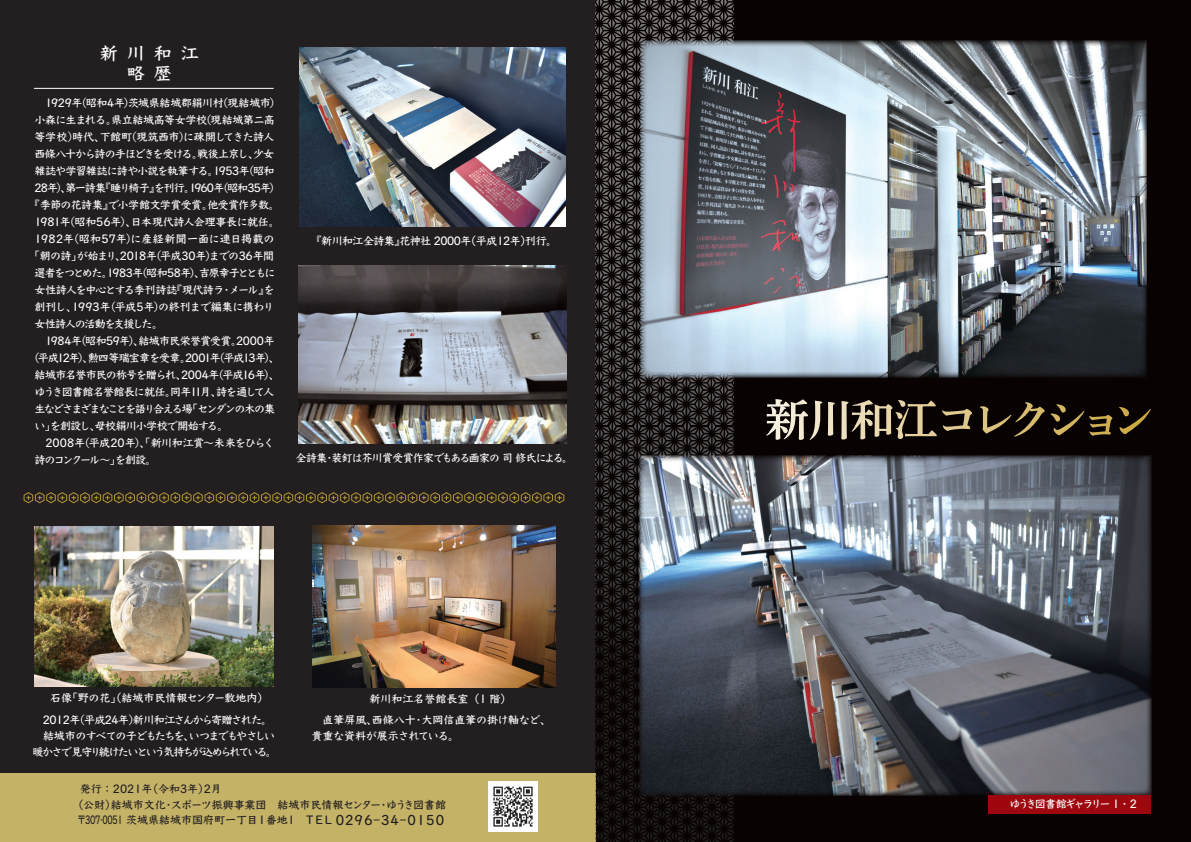
<style>
.page{position:relative;width:1191px;height:842px;background:#fff}
.page>*{position:absolute;margin:0;border:0;box-sizing:border-box;transform-origin:0 0}
.t1{font:700 18px/20px "Yu Kyo";letter-spacing:.5em;color:#fff;text-align:center}
.t2{font:700 13px "Yu Kyo";letter-spacing:.075em;color:#231f20}
.t3{font:700 11px/17px "Yu Kyo";letter-spacing:-.06em;color:#fff}
.t4{font:700 11px/16px "Yu Kyo";letter-spacing:-.01em;color:#fff}
.t5{font:700 11px "Yu Kyo";color:#231f20}
.t6{font:700 11px/17px "Yu Kyo";letter-spacing:-.03em;color:#fff;text-align:right}
.t7{font:700 11px/17px "Yu Kyo";letter-spacing:-.04em;color:#fff}
.t8{font:700 11px/17px "Yu Kyo";letter-spacing:-.085em;color:#fff}
.t9{font:700 11px/17px "Yu Kyo";letter-spacing:-.12em;color:#fff}
.t10{font:700 11px "Yu Kyo";color:#231f20;scale:.75 1}
.t11{font:700 11px "Yu Kyo";letter-spacing:.01em;color:#fff}
.t12{font:700 11px "Yu Kyo";letter-spacing:-.155em;color:#fff}
.t13{font:700 11px "Yu Kyo";letter-spacing:-.115em;color:#fff}
.t14{font:700 11px "Yu Kyo";letter-spacing:-.175em;color:#fff}
.t15{font:700 11px "Yu Kyo";letter-spacing:-.035em;color:#fff}
.t16{font:700 11px "Yu Kyo";letter-spacing:-.205em;color:#fff}
.t17{font:700 11px "Yu Kyo";letter-spacing:-.015em;color:#fff}
.t18{font:700 11px "Yu Kyo";letter-spacing:-.105em;color:#fff}
.t19{font:700 11px "Yu Kyo";color:#fff}
.t20{font:700 11px "Yu Kyo";letter-spacing:-.02em;color:#fff}
.t21{font:700 11px "Yu Kyo";letter-spacing:-.135em;color:#fff}
.t22{font:700 11px "Yu Kyo";letter-spacing:-.125em;color:#fff}
</style>
<div class="page">
<div style="left:0;top:0;width:595px;height:842px;background:#231f20"></div>
<div style="left:595px;top:0;width:596px;height:842px;background:#080302"></div>
<div style="left:0;top:773px;width:595px;height:69px;background:#c4b267"></div>
<svg style="left:24px;top:492px;width:540px;height:11px"></svg>
<svg style="left:596px;top:0;width:138px;height:842px"></svg>
<img style="left:640px;top:41px;width:507px;height:336px">
<img style="left:639px;top:455px;width:512px;height:340px">
<img style="left:299px;top:265px;width:267px;height:178px">
<img style="left:299px;top:48px;width:267px;height:178px">
<img style="left:312px;top:525px;width:243px;height:162px">
<img style="left:34px;top:527px;width:240px;height:159px">
<hr style="left:34px;top:88px;width:240px;height:1px;background:#fff">
<img style="left:488px;top:782px;width:49px;height:49px">
<svg style="left:766px;top:399px;width:170px;height:41px"></svg>
<svg style="left:942px;top:409px;width:30px;height:22px"></svg>
<svg style="left:980px;top:402px;width:64px;height:35px"></svg>
<svg style="left:1050px;top:404px;width:62px;height:32px"></svg>
<svg style="left:1119px;top:407px;width:31px;height:27px"></svg>
<div style="left:988px;top:795px;width:163px;height:19px;background:#9d070d"></div>
<h1 class="t1" style="left:100px;top:44px;width:100px">新川和江略歴</h1>
<p class="t6" style="left:34px;top:95px;width:242px">　1929年(昭和4年)茨城県結城郡絹川村(現結城市(県立結城高等女学校(現結城第二高</p>
<p class="t3" style="left:100px;top:112px;width:176px;text-indent:-65px">小森に生まれる。<br>下館町(現筑西市)に疎開してきた詩人</p>
<p class="t3" style="left:34px;top:129px;width:241px">等学校)時代、<br>西條八十から詩の手ほどきを受ける戦後上京し少女</p>
<p class="t3" style="left:248px;top:146px;width:12px">、</p>
<p class="t3" style="left:34px;top:146px;width:242px;text-indent:157px">。<br>雑誌や学習雑誌に詩や小説を執筆する 1953年(昭和</p>
<p class="t3" style="left:208px;top:163px;width:12px">。</p>
<p class="t3" style="left:269px;top:180px;width:6px">(</p>
<p class="t3" style="left:56px;top:180px;width:17px">)、</p>
<p class="t3" style="left:100px;top:180px;width:173px">『睡り椅子を刊行 1960年(昭和35年</p>
<p class="t3" style="left:184px;top:180px;width:12px">。</p>
<p class="t3" style="left:65px;top:180px;width:42px">第一詩集</p>
<p class="t3" style="left:34px;top:180px;width:25px">28年</p>
<p class="t3" style="left:149px;top:180px;width:12px">』</p>
<p class="t3" style="left:29px;top:197px;width:86px">『季節の花詩集』</p>
<p class="t3" style="left:108px;top:197px;width:106px">で小学館文学賞受賞。</p>
<p class="t3" style="left:207px;top:197px;width:74px">他受賞作多数。</p>
<p class="t17" style="left:34px;top:214px;width:103px">1981年(昭和56年)、</p>
<p class="t11" style="left:34px;top:231px;width:241px">1982年(昭和57年)に産経新聞一面に連日掲載の</p>
<p class="t3" style="left:77px;top:248px;width:199px">が始まり､2018年(平成30年)までの36年間</p>
<p class="t15" style="left:131px;top:214px;width:150px">日本現代詩人会理事長に就任。</p>
<p class="t3" style="left:29px;top:248px;width:55px">「朝の詩」</p>
<p class="t3" style="left:34px;top:265px;width:172px">選者をつとめた 1983年(昭和58年)、</p>
<p class="t3" style="left:102px;top:265px;width:12px">。</p>
<p class="t14" style="left:199px;top:265px;width:78px">吉原幸子とともに</p>
<p class="t3" style="left:171px;top:282px;width:54px">『現代詩ラ</p>
<p class="t7" style="left:72px;top:282px;width:204px;text-indent:-37px">女性詩人を中心とする季刊詩誌<br>1993年(平成5年)の終刊まで編集に携わり</p>
<p class="t3" style="left:229px;top:282px;width:47px">メールを』</p>
<p class="t3" style="left:221px;top:282px;width:12px">・</p>
<p class="t3" style="left:34px;top:299px;width:44px">創刊し、</p>
<p class="t18" style="left:34px;top:316px;width:130px">女性詩人の活動を支援した。</p>
<p class="t3" style="left:138px;top:333px;width:138px">結城市民栄誉賞受賞 2000年</p>
<p class="t3" style="left:231px;top:333px;width:12px">。</p>
<p class="t3" style="left:88px;top:333px;width:194px;text-indent:-53px">　1984年(昭和59年)、<br>勲四等瑞宝章を受章 2001年(平成13年、(</p>
<p class="t3" style="left:180px;top:350px;width:12px">。</p>
<p class="t8" style="left:34px;top:350px;width:247px">(平成12年)、<br>結城市名誉市民の称号を贈られ 2004年(平成16年、(</p>
<p class="t3" style="left:176px;top:367px;width:12px">、</p>
<p class="t22" style="left:200px;top:384px;width:76px">月詩を通して人</p>
<p class="t3" style="left:211px;top:384px;width:12px">、</p>
<p class="t3" style="left:34px;top:384px;width:169px">ゆうき図書館名誉館長に就任同年11</p>
<p class="t3" style="left:165px;top:384px;width:12px">。</p>
<p class="t21" style="left:187px;top:401px;width:90px">「センダンの木の集</p>
<p class="t9" style="left:34px;top:401px;width:195px">生などさまざまなことを語り合える場<br>いを創設し母校絹川小学校で開始する。</p>
<p class="t3" style="left:90px;top:418px;width:12px">、</p>
<p class="t3" style="left:45px;top:418px;width:12px">」</p>
<p class="t4" style="left:34px;top:436px;width:241px">　2008年(平成20年)、「新川和江賞～未来をひらく</p>
<p class="t3" style="left:115px;top:452px;width:43px">を創設。</p>
<p class="t14" style="left:34px;top:452px;width:88px">詩のコンクール～」</p>
<p class="t3" style="left:311px;top:232px;width:248px">『新川和江全詩集花神社 2000 （年平成12年刊行。</p>
<p class="t3" style="left:520px;top:232px;width:12px">）</p>
<p class="t3" style="left:394px;top:232px;width:12px">』</p>
<p class="t3" style="left:296px;top:449px;width:278px">全詩集装釘は芥川賞受賞作家でもある画家の司修氏による。</p>
<p class="t3" style="left:324px;top:449px;width:12px">・</p>
<p class="t4" style="left:67px;top:690px;width:203px">「野の花」（結城市民情報センター敷地内）</p>
<p class="t3" style="left:32px;top:687px;width:241px;line-height:22.2px;text-indent:18px">石像<br>　2012年(平成24年)新川和江さんから寄贈された。</p>
<p class="t13" style="left:32px;top:728px;width:244px">　結城市のすべての子どもたちをいつまでもやさしい</p>
<p class="t3" style="left:184px;top:728px;width:12px">、</p>
<p class="t3" style="left:266px;top:744px;width:12px">。</p>
<p class="t12" style="left:32px;top:744px;width:237px">暖かさで見守り続けたいという気持ちが込められている</p>
<p class="t5" style="left:80px;top:781px;width:143px">発行：2021 （年令和3年 2）月</p>
<p class="t19" style="left:369px;top:690px;width:143px">新川和江名誉館長室（1 階(</p>
<p class="t4" style="left:311px;top:713px;width:149px">　直筆屏風、<br>貴重な資料が展示されている。</p>
<p class="t20" style="left:421px;top:712px;width:131px">大岡信直筆の掛け軸など、</p>
<p class="t3" style="left:372px;top:712px;width:45px">西條八十</p>
<p class="t3" style="left:413px;top:712px;width:12px">・</p>
<p class="t5" style="left:72px;top:797px;width:45px">（公財）</p>
<p class="t5" style="left:111px;top:797px;width:337px">結城市文化スポーツ振興事業団　結城市民情報センターゆうき図書館</p>
<p class="t5" style="left:163px;top:797px;width:12px">・</p>
<p class="t5" style="left:378px;top:797px;width:12px">・</p>
<p class="t2" style="left:336px;top:810px;width:110px">0296–34–0150</p>
<p class="t10" style="left:78px;top:812px;width:341px">〒307-0051 茨城県結城市国府町一丁目１番地1　T E L</p>
<p class="t16" style="left:1009px;top:795px;width:129px">ゆうき図書館ギャラリー 1・2</p>
</div>
